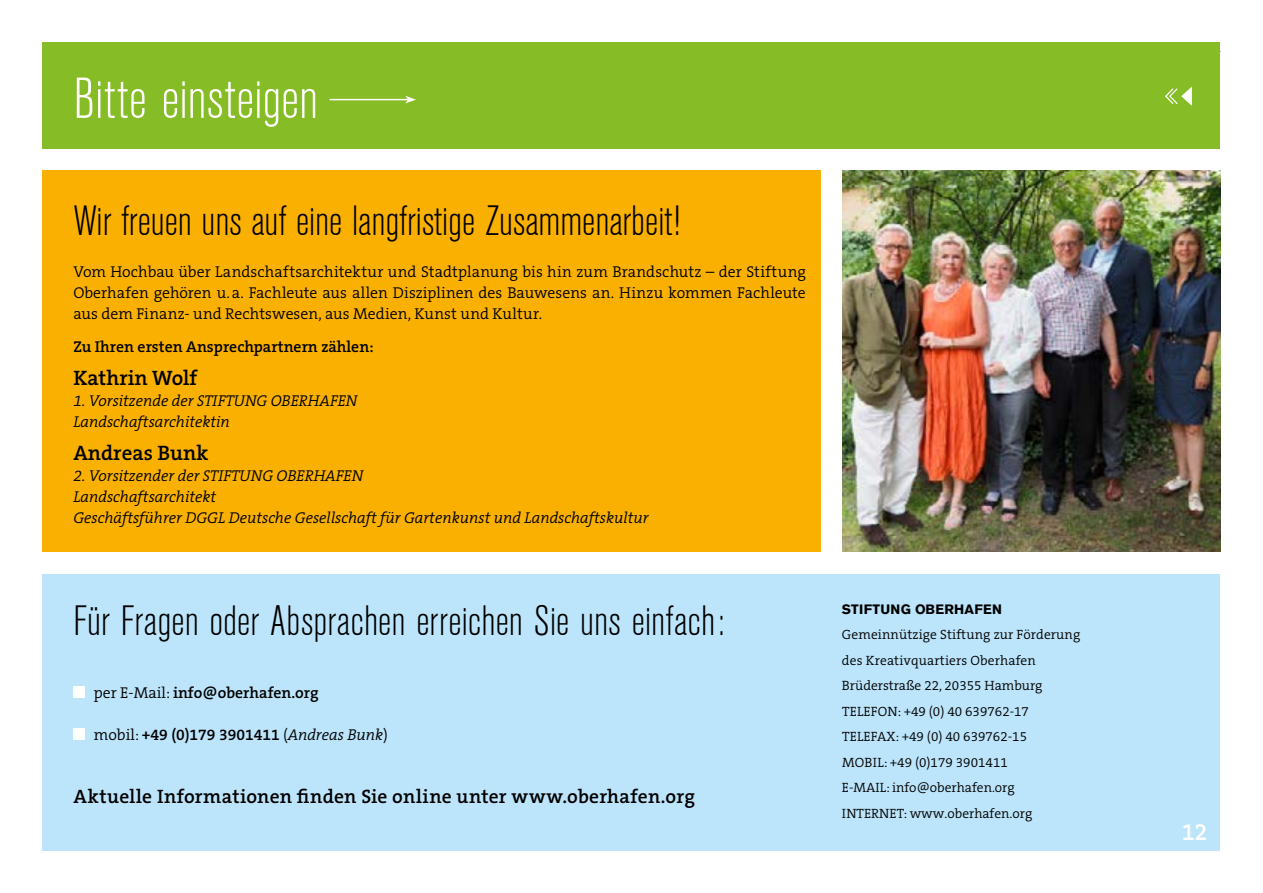
<style>
.page{position:relative;width:1263px;height:893px;background:#fff}
.page>*{position:absolute;margin:0;border:0;box-sizing:border-box;transform-origin:0 0}
.t1{font:300 condensed 57px "Akzidenz Grotesk BE";letter-spacing:.005em;color:#fff}
.t2{font:300 condensed 42px "Akzidenz Grotesk BE";color:#000}
.t3{font:600 24px "The Serif B W6";color:#fff}
.t4{font:600 21px "The Serif B W6";color:#000}
.t5{font:600 19.5px "The Serif B W6";letter-spacing:.01em;color:#000}
.t6{font:300 15.75px/21px "The Serif B W4";letter-spacing:.005em;color:#000;text-align:justify}
.t7{font:italic 300 15.75px/21px "The Serif B W4";color:#000}
.t8{font:600 15.75px "The Serif B W6";color:#000}
.t9{font:300 13.5px/25.5px "The Serif B W4";color:#000}
.t10{font:700 13.5px "Akzidenz Grotesk BE";letter-spacing:.02em;color:#000}
.s1{font-family:"The Serif B W4";font-weight:300}
.s2{font-family:"The Serif B W4";font-weight:300;font-style:italic}
</style>
<div class="page">
<div style="left:43px;top:170px;width:778px;height:382px;background:#f9b000"></div>
<img style="left:842px;top:170px;width:378px;height:382px">
<div style="left:43px;top:574px;width:1177px;height:276px;background:#bce4fa"></div>
<svg style="left:1150px;top:42px;width:29px;height:1px"></svg>
<svg style="left:1192px;top:42px;width:29px;height:10px"></svg>
<div style="left:43px;top:43px;width:1177px;height:106px;background:#86bc25"></div>
<hr style="left:330px;top:99px;width:78px;height:1px;background:#fff">
<svg style="left:405px;top:96px;width:11px;height:7px"></svg>
<div style="left:73px;top:686px;width:12px;height:12px;background:#fff"></div>
<div style="left:73px;top:728px;width:12px;height:12px;background:#fff"></div>
<svg style="left:1165px;top:86px;width:27px;height:20px"></svg>
<h1 class="t1" style="left:73px;top:68px;width:246px">Bitte einsteigen</h1>
<h2 class="t2" style="left:73px;top:198px;width:608px">Wir freuen uns auf eine langfristige Zusammenarbeit!</h2>
<p class="t6" style="left:73px;top:261px;width:734px">Vom Hochbau über Landschaftsarchitektur und Stadtplanung bis hin zum Brandschutz – der Stiftung Oberhafen gehören u.a. Fachleute aus allen Disziplinen des Bauwesens an. Hinzu kommen Fachleute aus dem Finanz- und Rechtswesen, aus Medien, Kunst und Kultur.</p>
<p class="t8" style="left:73px;top:336px;width:302px">Zu Ihren ersten Ansprechpartnern zählen:</p>
<h3 class="t4" style="left:73px;top:364px;width:125px">Kathrin Wolf</h3>
<p class="t7" style="left:73px;top:390px;width:286px">1. Vorsitzende der STIFTUNG OBERHAFEN<br>Landschaftsarchitektin</p>
<h3 class="t4" style="left:73px;top:439px;width:136px">Andreas Bunk</h3>
<p class="t7" style="left:73px;top:465px;width:577px">2. Vorsitzender der STIFTUNG OBERHAFEN<br>Landschaftsarchitekt<br>Geschäftsführer DGGL Deutsche Gesellschaft für Gartenkunst und Landschaftskultur</p>
<h2 class="t2" style="left:73px;top:598px;width:653px">Für Fragen oder Absprachen erreichen Sie uns einfach:</h2>
<p class="t8" style="left:94px;top:682px;width:226px"><span class="s1">per E-Mail:</span> info@oberhafen.org</p>
<p class="t8" style="left:94px;top:724px;width:296px"><span class="s1">mobil:</span> +49 (0)179 3901411 <span class="s1">(</span><span class="s2">Andreas Bunk</span><span class="s1">)</span></p>
<p class="t5" style="left:73px;top:784px;width:623px">Aktuelle Informationen finden Sie online unter www.oberhafen.org</p>
<p class="t10" style="left:842px;top:601px;width:161px">STIFTUNG OBERHAFEN</p>
<p class="t9" style="left:842px;top:622px;width:240px">Gemeinnützige Stiftung zur Förderung des Kreativquartiers Oberhafen<br>Brüderstraße 22, 20355 Hamburg<br>TELEFON: +49 (0) 40 639762-17<br>TELEFAX: +49 (0) 40 639762-15<br>MOBIL: +49 (0)179 3901411<br>E-MAIL: info@oberhafen.org<br>INTERNET: www.oberhafen.org</p>
<h3 class="t3" style="left:1182px;top:816px;width:27px">12</h3>
</div>
